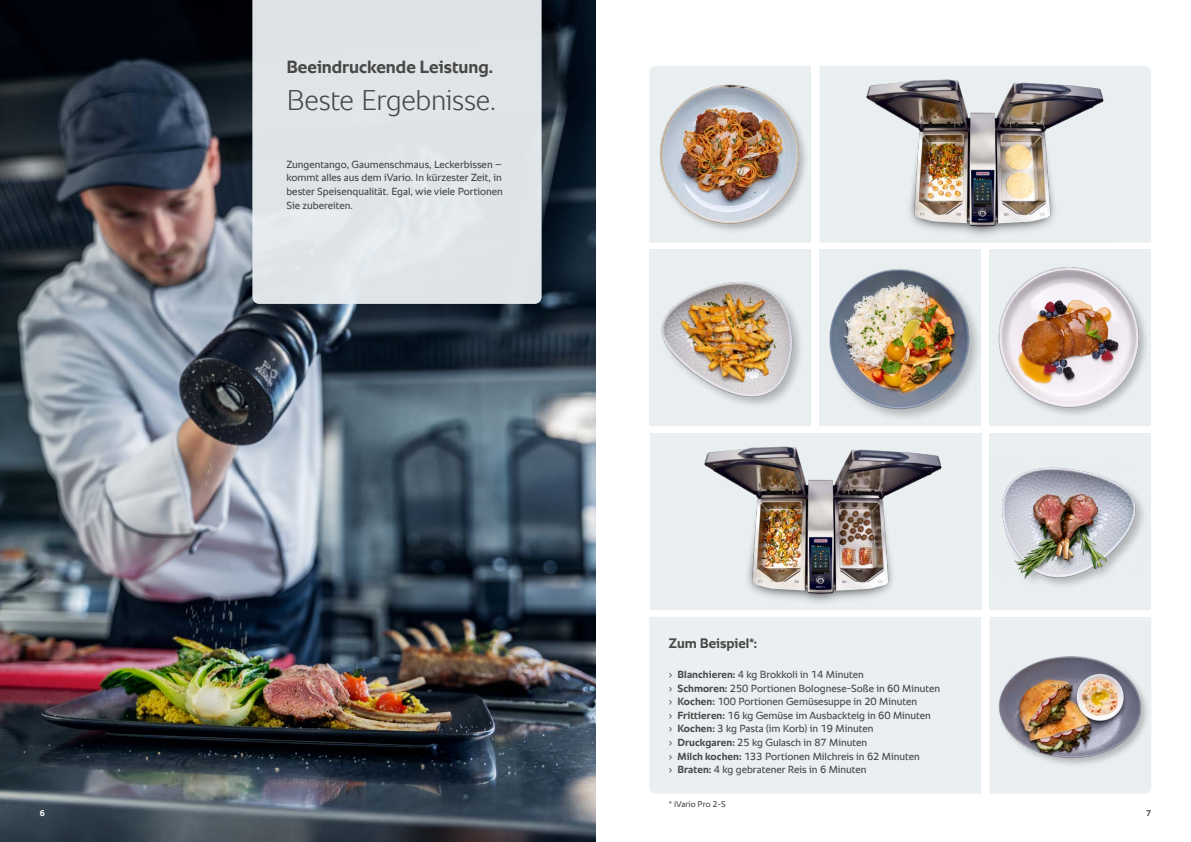
<style>
.page{position:relative;width:1191px;height:842px;background:#fff}
.page>*{position:absolute;margin:0;border:0;box-sizing:border-box;transform-origin:0 0}
.t1{font:300 29px "RATIONAL Sans TT";letter-spacing:-.01em;color:#484847}
.t2{font:700 18px "RATIONAL Sans TT";color:#484847}
.t3{font:700 14px "RATIONAL Sans TT";color:#484847}
.t4{font:10.5px/13.6px "RATIONAL Sans TT";color:#484847;text-align:justify}
.t5{font:8.5px "RATIONAL Sans TT";color:#484847}
.t6{font:700 8.5px "RATIONAL Sans TT";color:#fff}
.t7{font:700 8.5px "RATIONAL Sans TT";color:#484847}
.s1{font-weight:700}
</style>
<div class="page">
<img style="left:0;top:0;width:595px;height:842px">
<div style="left:252px;top:0;width:289px;height:304px;background:#dfe4e7"></div>
<img style="left:819px;top:249px;width:162px;height:177px">
<img style="left:649px;top:249px;width:162px;height:177px">
<img style="left:649px;top:66px;width:162px;height:177px">
<div style="left:819px;top:66px;width:332px;height:177px;background:#eaeff2"></div>
<img style="left:839px;top:74px;width:276px;height:169px">
<div style="left:649px;top:433px;width:332px;height:177px;background:#eaeff2"></div>
<img style="left:704px;top:446px;width:238px;height:157px">
<div style="left:990px;top:617px;width:161px;height:177px;background:#eaeff2"></div>
<img style="left:990px;top:624px;width:161px;height:163px">
<img style="left:989px;top:249px;width:162px;height:177px">
<img style="left:989px;top:433px;width:162px;height:177px">
<div style="left:649px;top:617px;width:332px;height:177px;background:#eaeff2"></div>
<h2 class="t2" style="left:286px;top:53px;width:208px">Beeindruckende Leistung.</h2>
<h1 class="t1" style="left:286px;top:79px;width:211px">Beste Ergebnisse.</h1>
<p class="t4" style="left:286px;top:158px;width:218px">Zungentango, Gaumenschmaus, Leckerbissen – kommt alles aus dem iVario. In kürzester Zeit, in bester Speisenqualität. Egal, wie viele Portionen Sie zubereiten.</p>
<h3 class="t3" style="left:669px;top:634px;width:90px">Zum Beispiel*:</h3>
<p class="t4" style="left:669px;top:668px;width:273px;text-align:left">› <span class="s1">Blanchieren:</span> 4 kg Brokkoli in 14 Minuten<br>› <span class="s1">Schmoren:</span> 250 Portionen Bolognese-Soße in 60 Minuten › <span class="s1">Kochen:</span> 100 Portionen Gemüsesuppe in 20 Minuten<br>› <span class="s1">Frittieren:</span> 16 kg Gemüse im Ausbackteig in 60 Minuten<br>› <span class="s1">Kochen:</span> 3 kg Pasta (im Korb) in 19 Minuten<br>› <span class="s1">Druckgaren:</span> 25 kg Gulasch in 87 Minuten<br>› <span class="s1">Milch kochen:</span> 133 Portionen Milchreis in 62 Minuten<br>› <span class="s1">Braten:</span> 4 kg gebratener Reis in 6 Minuten</p>
<p class="t5" style="left:669px;top:798px;width:58px">* iVario Pro 2-S</p>
<p class="t6" style="left:40px;top:807px;width:7px">6</p>
<p class="t7" style="left:1146px;top:807px;width:7px">7</p>
</div>
